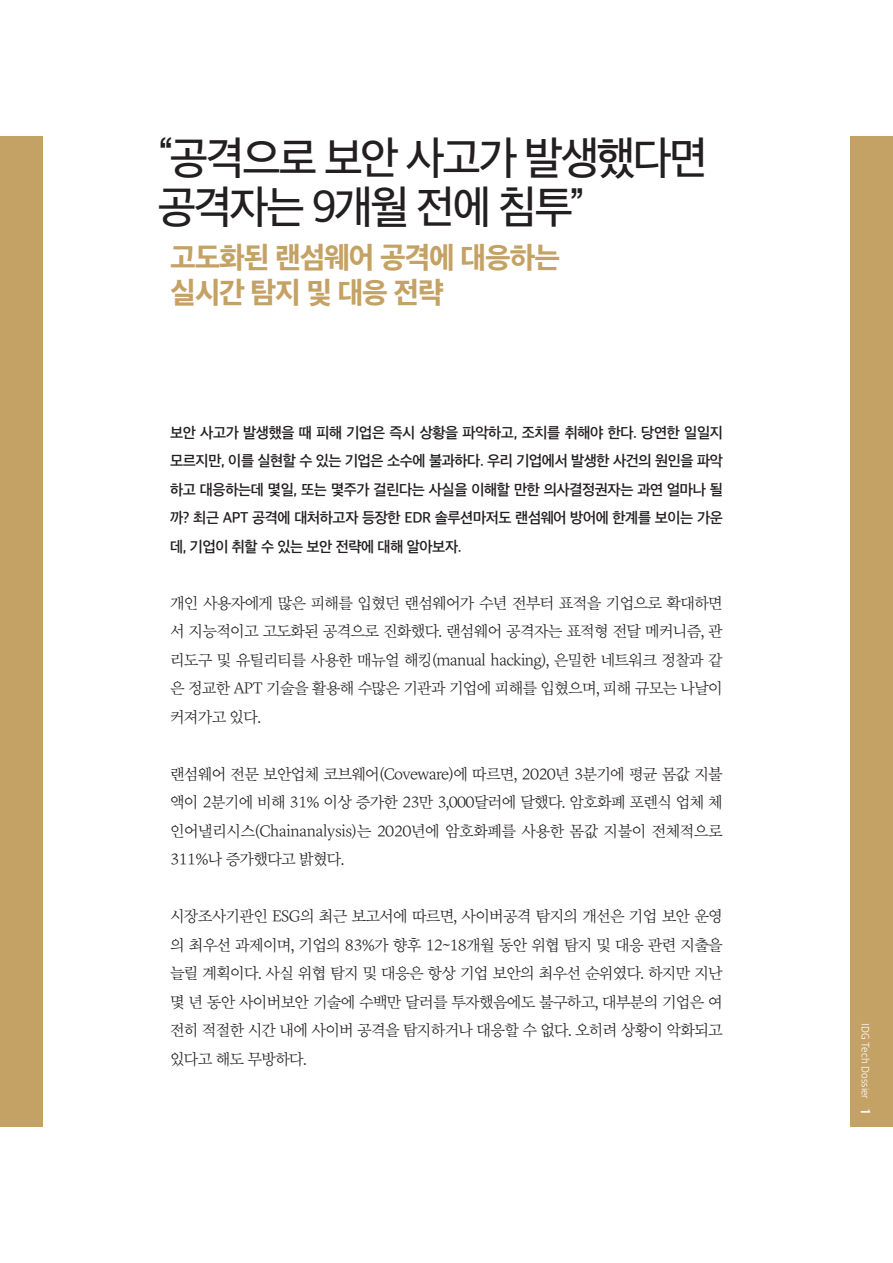
<style>
.page{position:relative;width:893px;height:1263px;background:#fff}
.page>*{position:absolute;margin:0;border:0;box-sizing:border-box;transform-origin:0 0}
.제목_고딕34{font:43.5px "SD Gothic Neoa e Md";letter-spacing:-.06em;color:#231f20}
.부제_고딕20{font:28.5px "SD Gothic Neoa h Ex Bd";letter-spacing:-.04em;color:#c4a265}
.본문_명조{font:15.75px/28.5px "SD Mj Neoa Uni b Lt";letter-spacing:-.05em;color:#231f20;text-align:justify}
.전문_고딕9_6{font:14.4px/28.5px "SD Gothic Neoa f Sm";letter-spacing:-.025em;color:#231f20;text-align:justify}
.t1{font:10.5px "SD Gothic Neoa c Lt";letter-spacing:.01em;color:#fff;scale:.95 1}
.s1{font-family:"SD Gothic Neoa g Bd";font-size:12.75px}
</style>
<div class="page">
<div style="left:850px;top:136px;width:43px;height:991px;background:#c4a265"></div>
<div style="left:0;top:136px;width:43px;height:991px;background:#c4a265"></div>
<p class="제목_고딕34" style="left:157px;top:136px;width:552px">“공격으로 보안 사고가 발생했다면</p>
<p class="제목_고딕34" style="left:157px;top:186px;width:430px">공격자는 9개월 전에 침투”</p>
<p class="부제_고딕20" style="left:170px;top:244px;width:391px">고도화된 랜섬웨어 공격에 대응하는</p>
<p class="부제_고딕20" style="left:170px;top:278px;width:275px">실시간 탐지 및 대응 전략</p>
<p class="전문_고딕9_6" style="left:170px;top:418px;width:554px">보안 사고가 발생했을 때 피해 기업은 즉시 상황을 파악하고, 조치를 취해야 한다. 당연한 일일지 모르지만, 이를 실현할 수 있는 기업은 소수에 불과하다. 우리 기업에서 발생한 사건의 원인을 파악 하고 대응하는데 몇일, 또는 몇주가 걸린다는 사실을 이해할 만한 의사결정권자는 과연 얼마나 될 까? 최근 APT 공격에 대처하고자 등장한 EDR 솔루션마저도 랜섬웨어 방어에 한계를 보이는 가운 데, 기업이 취할 수 있는 보안 전략에 대해 알아보자.</p>
<p class="본문_명조" style="left:170px;top:589px;width:554px">개인 사용자에게 많은 피해를 입혔던 랜섬웨어가 수년 전부터 표적을 기업으로 확대하면 서 지능적이고 고도화된 공격으로 진화했다. 랜섬웨어 공격자는 표적형 전달 메커니즘, 관 리도구 및 유틸리티를 사용한 매뉴얼 해킹(manual hacking), 은밀한 네트워크 정찰과 같 은 정교한 APT 기술을 활용해 수많은 기관과 기업에 피해를 입혔으며, 피해 규모는 나날이 커져가고 있다.</p>
<p class="본문_명조" style="left:170px;top:760px;width:554px">랜섬웨어 전문 보안업체 코브웨어(Coveware)에 따르면, 2020년 3분기에 평균 몸값 지불 액이 2분기에 비해 31% 이상 증가한 23만 3,000달러에 달했다. 암호화폐 포렌식 업체 체 인어낼리시스(Chainanalysis)는 2020년에 암호화폐를 사용한 몸값 지불이 전체적으로 311%나 증가했다고 밝혔다.</p>
<p class="본문_명조" style="left:170px;top:903px;width:554px">시장조사기관인 ESG의 최근 보고서에 따르면, 사이버공격 탐지의 개선은 기업 보안 운영 의 최우선 과제이며, 기업의 83%가 향후 12~18개월 동안 위협 탐지 및 대응 관련 지출을 늘릴 계획이다. 사실 위협 탐지 및 대응은 항상 기업 보안의 최우선 순위였다. 하지만 지난 몇 년 동안 사이버보안 기술에 수백만 달러를 투자했음에도 불구하고, 대부분의 기업은 여 전히 적절한 시간 내에 사이버 공격을 탐지하거나 대응할 수 없다. 오히려 상황이 악화되고 있다고 해도 무방하다.</p>
<p class="t1" style="left:871px;top:1023px;width:97px;rotate:90deg">IDG Tech Dossier <span class="s1">1</span></p>
</div>
